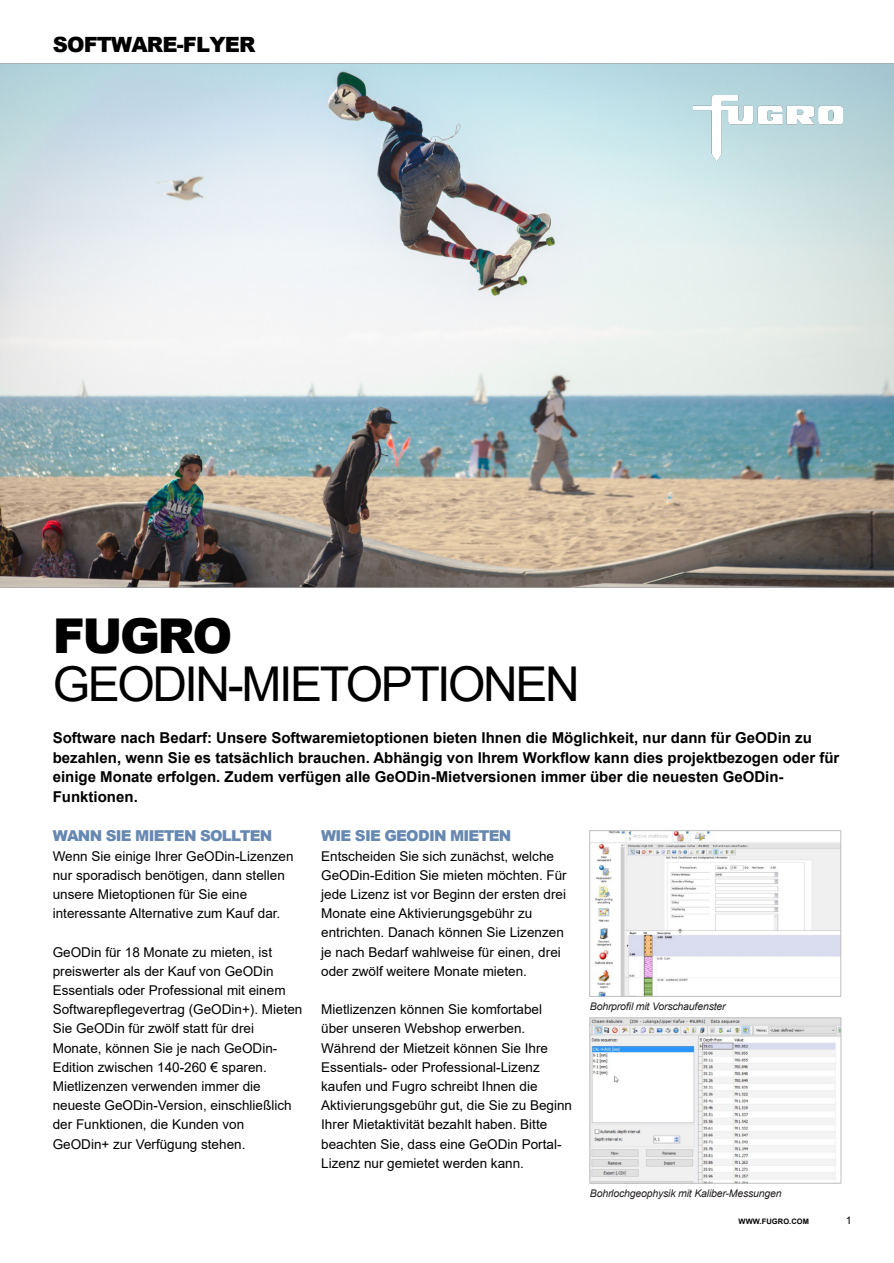
<style>
.page{position:relative;width:894px;height:1263px;background:#fff}
.page>*{position:absolute;margin:0;border:0;box-sizing:border-box;transform-origin:0 0}
.t1{font:48px "Arial";letter-spacing:-.05em;color:#000}
.t2{font:900 48px "Arial";letter-spacing:-.05em;color:#000}
.t3{font:900 21px "Arial";letter-spacing:-.04em;color:#000}
.t4{font:700 15px/19.5px "Arial";color:#000}
.t5{font:900 15px "Arial";letter-spacing:-.05em;color:#6788b1}
.t6{font:13.5px/19.2px "Arial";color:#000}
.t7{font:italic 10.5px "Arial";letter-spacing:-.02em;color:#231f20}
.t8{font:10.5px "Arial";color:#000}
.t9{font:700 7.5px "Arial";letter-spacing:.01em;color:#000}
</style>
<div class="page">
<img style="left:0;top:63px;width:893px;height:524px">
<img style="left:693px;top:95px;width:148px;height:67px">
<img style="left:591px;top:832px;width:247px;height:163px">
<div style="left:589px;top:830px;width:251px;height:167px;border:1px solid #bfbfbf"></div>
<img style="left:591px;top:1019px;width:248px;height:163px">
<div style="left:589px;top:1017px;width:252px;height:167px;border:1px solid #bfbfbf"></div>
<h2 class="t3" style="left:53px;top:37px;width:204px">SOFTWARE-FLYER</h2>
<h1 class="t2" style="left:53px;top:619px;width:181px">FUGRO</h1>
<h1 class="t1" style="left:53px;top:666px;width:528px">GEODIN-MIETOPTIONEN</h1>
<p class="t4" style="left:53px;top:729px;width:787px">Software nach Bedarf: Unsere Softwaremietoptionen bieten Ihnen die Möglichkeit, nur dann für GeODin zu bezahlen, wenn Sie es tatsächlich brauchen. Abhängig von Ihrem Workflow kann dies projektbezogen oder für einige Monate erfolgen. Zudem verfügen alle GeODin-Mietversionen immer über die neuesten GeODin-Funktionen.</p>
<p class="t5" style="left:53px;top:831px;width:221px">WANN SIE MIETEN SOLLTEN</p>
<p class="t6" style="left:53px;top:847px;width:242px">Wenn Sie einige Ihrer GeODin-Lizenzen nur sporadisch benötigen, dann stellen unsere Mietoptionen für Sie eine interessante Alternative zum Kauf dar.</p>
<p class="t6" style="left:53px;top:943px;width:251px">GeODin für 18 Monate zu mieten, ist preiswerter als der Kauf von GeODin Essentials oder Professional mit einem Softwarepflegevertrag (GeODin+). Mieten Sie GeODin für zwölf statt für drei Monate, können Sie je nach GeODin-Edition zwischen 140-260 € sparen.<br>Mietlizenzen verwenden immer die neueste GeODin-Version, einschließlich der Funktionen, die Kunden von GeODin+ zur Verfügung stehen.</p>
<p class="t5" style="left:321px;top:831px;width:191px">WIE SIE GEODIN MIETEN</p>
<p class="t6" style="left:321px;top:847px;width:247px">Entscheiden Sie sich zunächst, welche GeODin-Edition Sie mieten möchten. Für jede Lizenz ist vor Beginn der ersten drei Monate eine Aktivierungsgebühr zu entrichten. Danach können Sie Lizenzen je nach Bedarf wahlweise für einen, drei oder zwölf weitere Monate mieten.</p>
<p class="t6" style="left:321px;top:1001px;width:252px">Mietlizenzen können Sie komfortabel über unseren Webshop erwerben.<br>Während der Mietzeit können Sie Ihre Essentials- oder Professional-Lizenz kaufen und Fugro schreibt Ihnen die Aktivierungsgebühr gut, die Sie zu Beginn Ihrer Mietaktivität bezahlt haben. Bitte beachten Sie, dass eine GeODin Portal-Lizenz nur gemietet werden kann.</p>
<p class="t7" style="left:589px;top:1002px;width:137px">Bohrprofil mit Vorschaufenster</p>
<p class="t7" style="left:589px;top:1189px;width:193px">Bohrlochgeophysik mit Kaliber-Messungen</p>
<p class="t9" style="left:738px;top:1218px;width:72px">WWW.FUGRO.COM</p>
<p class="t8" style="left:845px;top:1216px;width:7px">1</p>
</div>
